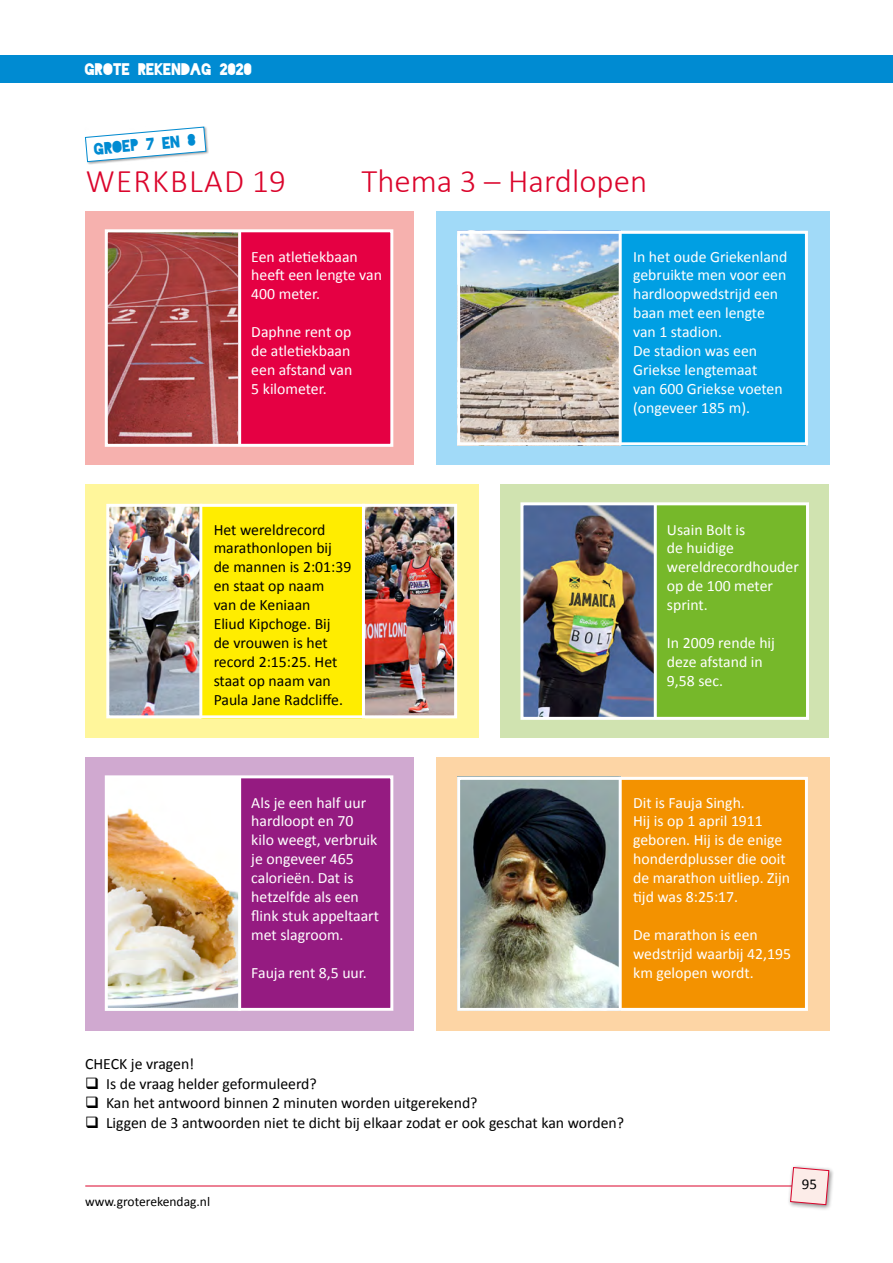
<style>
.page{position:relative;width:893px;height:1263px;background:#fff}
.page>*{position:absolute;margin:0;border:0;box-sizing:border-box;transform-origin:0 0}
.t1{font:300 33px "Calibri";color:#db052c}
.t2{font:300 33px "Calibri";letter-spacing:.04em;color:#db052c}
.t3{font:15.75px/18.9px "Calibri";color:#fff}
.t4{font:15.75px/18.9px "Calibri";color:#000}
.t5{font:15.75px "Blackout Midnight";color:#fff}
.t6{font:15.75px "Blackout Midnight";color:#008bd2}
.t7{font:15px "Calibri";color:#000}
.t8{font:13.5px "Calibri";color:#000}
</style>
<div class="page">
<hr style="left:85px;top:1185px;width:715px;height:1px;background:#db052c">
<div style="left:787px;top:1164px;width:47px;height:47px;background:#000;opacity:.5"></div>
<svg style="left:790px;top:1167px;width:40px;height:38px;background:#f1d2d2"></svg>
<div style="left:0;top:55px;width:893px;height:27px;background:#008bd2"></div>
<div style="left:85px;top:126px;width:124px;height:39px;background:#000;opacity:.35"></div>
<svg style="left:85px;top:126px;width:122px;height:36px"></svg>
<div style="left:85px;top:211px;width:329px;height:254px;background:#f6b1ae"></div>
<div style="left:85px;top:757px;width:329px;height:273px;background:#d0a9d0"></div>
<div style="left:501px;top:484px;width:328px;height:254px;background:#d0e3b0"></div>
<img style="left:109px;top:233px;width:129px;height:210px">
<div style="left:239px;top:231px;width:154px;height:214px;background:#e50043"></div>
<div style="left:239px;top:777px;width:154px;height:234px;background:#951b81"></div>
<div style="left:654px;top:504px;width:155px;height:214px;background:#76b82a"></div>
<div style="left:105px;top:229px;width:288px;height:218px;border:3px solid #fff"></div>
<hr style="left:238px;top:231px;width:3px;height:214px;background:#fff">
<div style="left:85px;top:484px;width:393px;height:254px;background:#fff69b"></div>
<img style="left:110px;top:508px;width:89px;height:206px">
<img style="left:365px;top:508px;width:88px;height:206px">
<div style="left:201px;top:504px;width:163px;height:214px;background:#ffed00"></div>
<hr style="left:199px;top:504px;width:3px;height:214px;background:#fff">
<hr style="left:362px;top:504px;width:3px;height:214px;background:#fff">
<div style="left:106px;top:504px;width:351px;height:214px;border:3px solid #fff"></div>
<div style="left:436px;top:211px;width:393px;height:254px;background:#a1daf8"></div>
<div style="left:436px;top:757px;width:393px;height:273px;background:#fdd5a5"></div>
<div style="left:620px;top:231px;width:186px;height:214px;background:#009fe3"></div>
<div style="left:620px;top:777px;width:186px;height:231px;background:#f39200"></div>
<img style="left:461px;top:235px;width:158px;height:206px">
<div style="left:457px;top:231px;width:351px;height:214px;border:3px solid #fff"></div>
<hr style="left:619px;top:231px;width:3px;height:214px;background:#fff">
<img style="left:524px;top:506px;width:130px;height:210px">
<div style="left:520px;top:502px;width:289px;height:218px;border:3px solid #fff"></div>
<hr style="left:654px;top:504px;width:3px;height:214px;background:#fff">
<img style="left:109px;top:779px;width:129px;height:228px">
<img style="left:461px;top:781px;width:158px;height:226px">
<div style="left:105px;top:775px;width:288px;height:236px;border:3px solid #fff"></div>
<hr style="left:238px;top:777px;width:3px;height:234px;background:#fff">
<div style="left:457px;top:777px;width:351px;height:234px;border:3px solid #fff"></div>
<hr style="left:619px;top:777px;width:3px;height:231px;background:#fff">
<p class="t5" style="left:85px;top:62px;width:169px">GROTE REKENDAG 2020</p>
<p class="t6" style="left:94px;top:142px;width:104px;rotate:-5deg">GROEP 7 EN 8</p>
<h1 class="t2" style="left:86px;top:160px;width:202px">WERKBLAD 19</h1>
<h1 class="t1" style="left:361px;top:160px;width:287px">Thema 3 – Hardlopen</h1>
<p class="t3" style="left:251px;top:247px;width:132px">Een atletiekbaan heeft een lengte van<br>400 meter.</p>
<p class="t3" style="left:251px;top:322px;width:102px;text-align:justify">Daphne rent op de atletiekbaan een afstand van 5 kilometer.</p>
<p class="t3" style="left:633px;top:247px;width:156px">In het oude Griekenland gebruikte men voor een hardloopwedstrijd een baan met een lengte van 1 stadion.<br>De stadion was een<br>Griekse lengtemaat<br>van 600 Griekse voeten (ongeveer 185 m).</p>
<p class="t4" style="left:214px;top:520px;width:139px">Het wereldrecord marathonlopen bij de mannen is 2:01:39 en staat op naam<br>van de Keniaan<br>Eliud Kipchoge. Bij<br>de vrouwen is het record 2:15:25. Het staat op naam van<br>Paula Jane Radcliffe.</p>
<p class="t3" style="left:667px;top:520px;width:133px">Usain Bolt is<br>de huidige wereldrecordhouder op de 100 meter sprint.</p>
<p class="t3" style="left:667px;top:633px;width:110px">In 2009 rende hij deze afstand in<br>9,58 sec.</p>
<p class="t3" style="left:251px;top:793px;width:129px">Als je een half uur hardloopt en 70 kilo weegt, verbruik je ongeveer 465 calorieën. Dat is hetzelfde als een flink stuk appeltaart met slagroom.</p>
<p class="t3" style="left:251px;top:963px;width:117px">Fauja rent 8,5 uur.</p>
<p class="t3" style="left:633px;top:793px;width:159px">Dit is Fauja Singh.<br>Hij is op 1 april 1911 geboren. Hij is de enige honderdplusser die ooit de marathon uitliep. Zijn tijd was 8:25:17.</p>
<p class="t3" style="left:633px;top:925px;width:159px">De marathon is een wedstrijd waarbij 42,195 km gelopen wordt.</p>
<p class="t4" style="left:85px;top:1055px;width:111px">CHECK je vragen!</p>
<p class="t4" style="left:85px;top:1074px;width:233px">❑ Is de vraag helder geformuleerd?</p>
<p class="t4" style="left:85px;top:1094px;width:394px">❑ Kan het antwoord binnen 2 minuten worden uitgerekend?</p>
<p class="t4" style="left:85px;top:1113px;width:541px">❑ Liggen de 3 antwoorden niet te dicht bij elkaar zodat er ook geschat kan worden?</p>
<p class="t8" style="left:85px;top:1193px;width:127px">www.groterekendag.nl</p>
<p class="t7" style="left:802px;top:1174px;width:17px">95</p>
</div>
